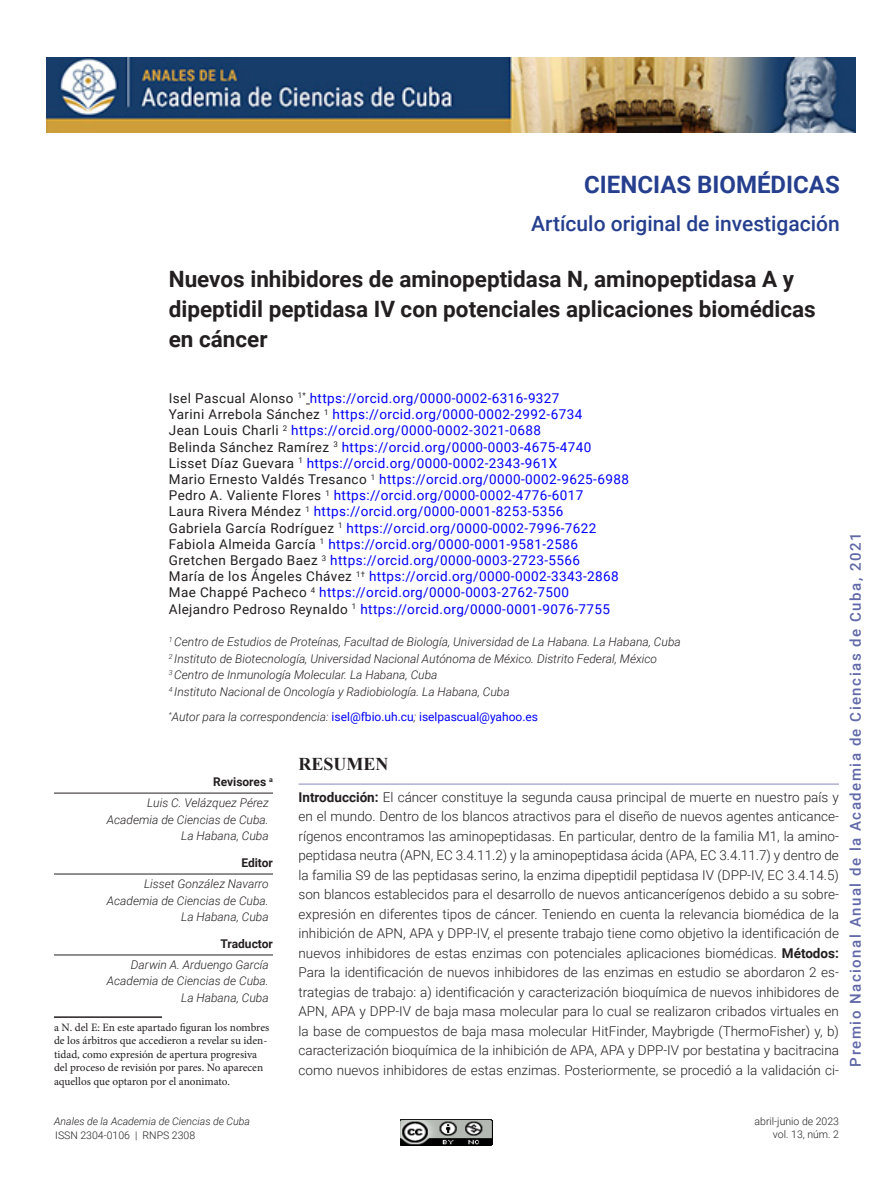
<style>
.page{position:relative;width:893px;height:1191px;background:#fff}
.page>*{position:absolute;margin:0;border:0;box-sizing:border-box;transform-origin:0 0}
.Sección{font:700 24px "Roboto";color:#253f8e}
.Título_del_Artículo{font:700 22.5px/30px "Roboto";color:#231f20}
.Tipo_de_artículo{font:500 21px "Roboto";color:#253f8e}
.t1{font:700 18px "Times New Roman";color:#231f20}
.t2{font:500 15px "Roboto";letter-spacing:.1em;color:#6168a7}
.Texto_del_Resumen_y{font:300 13.5px/19.5px "Roboto";color:#231f20;text-align:justify}
.Autores{font:13.5px "Roboto";letter-spacing:.03em;color:#00f}
.Autores_Datos{font:italic 300 12px "Roboto";color:#231f20}
.Créditos_realización{font:italic 300 12px/16.5px "Roboto";color:#231f20;text-align:right}
.Autor_para_la_corres{font:12px "Roboto";color:#00f}
.Créditos_realización-2{font:700 12px "Roboto";color:#231f20}
.Nota_pie{font:11.25px/13.5px "Minion Pro";color:#231f20}
.t3{font:300 10.5px/12.6px "Roboto";color:#231f20;text-align:right}
.t4{font:italic 300 10.5px "Roboto";color:#231f20}
.s1{color:#231f20}
.s2{font-weight:300;font-style:italic;color:#231f20}
.s3{font-weight:700}
</style>
<div class="page">
<img style="left:401px;top:1119px;width:91px;height:26px">
<img style="left:47px;top:57px;width:808px;height:75px">
<hr style="left:54px;top:792px;width:219px;height:1px;background:#231f20">
<hr style="left:54px;top:873px;width:219px;height:1px;background:#231f20">
<hr style="left:54px;top:954px;width:219px;height:1px;background:#231f20">
<hr style="left:54px;top:1016px;width:108px;height:2px;background:#231f20">
<hr style="left:298px;top:783px;width:541px;height:2px;background:#afb0d2">
<p class="Sección" style="left:584px;top:168px;width:257px">CIENCIAS BIOMÉDICAS</p>
<p class="Tipo_de_artículo" style="left:531px;top:209px;width:310px">Artículo original de investigación</p>
<p class="Título_del_Artículo" style="left:169px;top:263px;width:649px">Nuevos inhibidores de aminopeptidasa N, aminopeptidasa A y dipeptidil peptidasa IV con potenciales aplicaciones biomédicas en cáncer</p>
<p class="Autores" style="left:169px;top:389px;width:392px"><span class="s1">Isel Pascual Alonso</span> <sup>1*</sup> https://orcid.org/0000-0002-6316-9327</p>
<p class="Autores" style="left:169px;top:405px;width:415px"><span class="s1">Yarini Arrebola Sánchez</span> <sup>1</sup> https://orcid.org/0000-0002-2992-6734</p>
<p class="Autores" style="left:169px;top:421px;width:374px"><span class="s1">Jean Louis Charli</span> <sup>2</sup> https://orcid.org/0000-0002-3021-0688</p>
<p class="Autores" style="left:169px;top:437px;width:424px"><span class="s1">Belinda Sánchez Ramírez</span> <sup>3</sup> https://orcid.org/0000-0003-4675-4740</p>
<p class="Autores" style="left:169px;top:453px;width:390px"><span class="s1">Lisset Díaz Guevara</span> <sup>1</sup> https://orcid.org/0000-0002-2343-961X</p>
<p class="Autores" style="left:169px;top:470px;width:462px"><span class="s1">Mario Ernesto Valdés Tresanco</span> <sup>1</sup> https://orcid.org/0000-0002-9625-6988</p>
<p class="Autores" style="left:169px;top:486px;width:416px"><span class="s1">Pedro A. Valiente Flores</span> <sup>1</sup> https://orcid.org/0000-0002-4776-6017</p>
<p class="Autores" style="left:169px;top:502px;width:396px"><span class="s1">Laura Rivera Méndez</span> <sup>1</sup> https://orcid.org/0000-0001-8253-5356</p>
<p class="Autores" style="left:169px;top:518px;width:429px"><span class="s1">Gabriela García Rodríguez</span> <sup>1</sup> https://orcid.org/0000-0002-7996-7622</p>
<p class="Autores" style="left:169px;top:534px;width:411px"><span class="s1">Fabiola Almeida García</span> <sup>1</sup> https://orcid.org/0000-0001-9581-2586</p>
<p class="Autores" style="left:169px;top:551px;width:413px"><span class="s1">Gretchen Bergado Baez</span> <sup>3</sup> https://orcid.org/0000-0003-2723-5566</p>
<p class="Autores" style="left:169px;top:567px;width:451px"><span class="s1">María de los Ángeles Chávez</span> <sup>1†</sup> https://orcid.org/0000-0002-3343-2868</p>
<p class="Autores" style="left:169px;top:583px;width:402px"><span class="s1">Mae Chappé Pacheco</span> <sup>4</sup> https://orcid.org/0000-0003-2762-7500</p>
<p class="Autores" style="left:169px;top:599px;width:443px"><span class="s1">Alejandro Pedroso Reynaldo</span> <sup>1</sup> https://orcid.org/0000-0001-9076-7755</p>
<p class="Autores_Datos" style="left:169px;top:633px;width:513px"><sup>1</sup> Centro de Estudios de Proteínas, Facultad de Biología, Universidad de La Habana. La Habana, Cuba</p>
<p class="Autores_Datos" style="left:169px;top:650px;width:490px"><sup>2</sup> Instituto de Biotecnología, Universidad Nacional Autónoma de México. Distrito Federal, México</p>
<p class="Autores_Datos" style="left:169px;top:666px;width:270px"><sup>3</sup> Centro de Inmunología Molecular. La Habana, Cuba</p>
<p class="Autores_Datos" style="left:169px;top:683px;width:342px"><sup>4</sup> Instituto Nacional de Oncología y Radiobiología. La Habana, Cuba</p>
<p class="Autor_para_la_corres" style="left:169px;top:708px;width:371px"><sup>*</sup><span class="s2">Autor para la correspondencia:</span> isel@fbio.uh.cu<span class="s2">;</span> iselpascual@yahoo.es</p>
<p class="Créditos_realización-2" style="left:213px;top:773px;width:61px">Revisores <sup>a</sup></p>
<p class="Créditos_realización" style="left:147px;top:794px;width:123px">Luis C. Velázquez Pérez</p>
<p class="Créditos_realización" style="left:107px;top:810px;width:163px">Academia de Ciencias de Cuba.</p>
<p class="Créditos_realización" style="left:181px;top:827px;width:89px">La Habana, Cuba</p>
<p class="Créditos_realización-2" style="left:241px;top:854px;width:33px">Editor</p>
<p class="Créditos_realización" style="left:144px;top:875px;width:126px">Lisset González Navarro</p>
<p class="Créditos_realización" style="left:107px;top:891px;width:163px">Academia de Ciencias de Cuba.</p>
<p class="Créditos_realización" style="left:181px;top:908px;width:89px">La Habana, Cuba</p>
<p class="Créditos_realización-2" style="left:221px;top:935px;width:54px">Traductor</p>
<p class="Créditos_realización" style="left:131px;top:956px;width:139px">Darwin A. Arduengo García</p>
<p class="Créditos_realización" style="left:107px;top:972px;width:163px">Academia de Ciencias de Cuba.<br>La Habana, Cuba</p>
<p class="Nota_pie" style="left:54px;top:1020px;width:217px">a N. del E: En este apartado figuran los nombres de los árbitros que accedieron a revelar su iden&shy;tidad, como expresión de apertura progresiva del proceso de revisión por pares. No aparecen aquellos que optaron por el anonimato.</p>
<p class="t1" style="left:298px;top:751px;width:91px">RESUMEN</p>
<p class="Texto_del_Resumen_y" style="left:298px;top:787px;width:542px"><span class="s3">Introducción:</span> El cáncer constituye la segunda causa principal de muerte en nuestro país y en el mundo. Dentro de los blancos atractivos para el diseño de nuevos agentes anticance&shy;rígenos encontramos las aminopeptidasas. En particular, dentro de la familia M1, la amino&shy;peptidasa neutra (APN, EC 3.4.11.2) y la aminopeptidasa ácida (APA, EC 3.4.11.7) y dentro de la familia S9 de las peptidasas serino, la enzima dipeptidil peptidasa IV (DPP-IV, EC 3.4.14.5) son blancos establecidos para el desarrollo de nuevos anticancerígenos debido a su sobre&shy;expresión en diferentes tipos de cáncer. Teniendo en cuenta la relevancia biomédica de la inhibición de APN, APA y DPP-IV, el presente trabajo tiene como objetivo la identificación de nuevos inhibidores de estas enzimas con potenciales aplicaciones biomédicas. <span class="s3">Métodos:<br></span>Para la identificación de nuevos inhibidores de las enzimas en estudio se abordaron 2 es&shy;trategias de trabajo: a) identificación y caracterización bioquímica de nuevos inhibidores de APN, APA y DPP-IV de baja masa molecular para lo cual se realizaron cribados virtuales en la base de compuestos de baja masa molecular HitFinder, Maybrigde (ThermoFisher) y, b) caracterización bioquímica de la inhibición de APA, APA y DPP-IV por bestatina y bacitracina como nuevos inhibidores de estas enzimas. Posteriormente, se procedió a la validación ci-</p>
<p class="t2" style="left:845px;top:1066px;width:535px;rotate:-90deg">Premio Nacional Anual de la Academia de Ciencias de Cuba, 2021</p>
<p class="t4" style="left:54px;top:1114px;width:197px">Anales de la Academia de Ciencias de Cuba</p>
<p class="t3" style="left:55px;top:1129px;width:141px">ISSN 2304-0106 | RNPS 2308</p>
<p class="t3" style="left:755px;top:1114px;width:86px">abril-junio de 2023 vol. 13, núm. 2</p>
</div>
